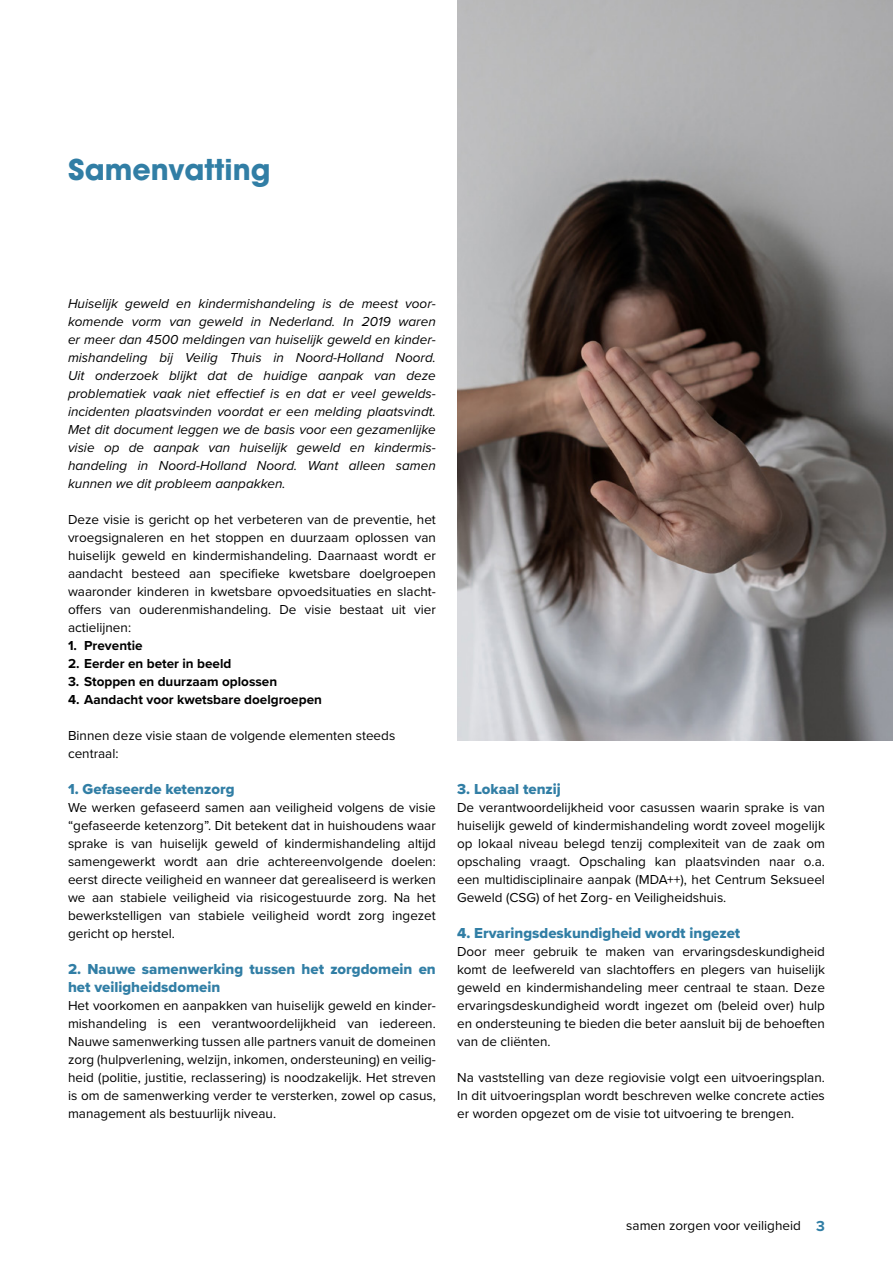
<style>
.page{position:relative;width:893px;height:1263px;background:#fff}
.page>*{position:absolute;margin:0;border:0;box-sizing:border-box;transform-origin:0 0}
.t1{font:700 28.5px "ITC Avant Garde Pro";color:#317ea5}
.t2{font:15px/18px "Proxima Nova Extrabld";color:#317ea5}
.t3{font:13.5px/18px "Proxima Nova";color:#000;text-align:justify}
.t4{font:italic 13.5px/18px "Proxima Nova";color:#000}
.t5{font:700 13.5px "Proxima Nova";color:#000}
.s1{font-weight:700;font-size:15px;color:#317ea5}
</style>
<div class="page">
<img style="left:457px;top:0;width:436px;height:740px">
<h1 class="t1" style="left:68px;top:151px;width:204px">Samenvatting</h1>
<p class="t4" style="left:68px;top:294px;width:369px">Huiselijk geweld en kindermishandeling is de meest voor&shy;komende vorm van geweld in Nederland. In 2019 waren er meer dan 4500 meldingen van huiselijk geweld en kinder&shy;mishandeling bij Veilig Thuis in Noord-Holland Noord.<br>Uit onderzoek blijkt dat de huidige aanpak van deze problematiek vaak niet effectief is en dat er veel gewelds&shy;incidenten plaatsvinden voordat er een melding plaatsvindt.<br>Met dit document leggen we de basis voor een gezamenlijke visie op de aanpak van huiselijk geweld en kindermis-- handeling in Noord-Holland Noord. Want alleen samen kunnen we dit probleem aanpakken.</p>
<p class="t3" style="left:68px;top:510px;width:369px">Deze visie is gericht op het verbeteren van de preventie, het vroegsignaleren en het stoppen en duurzaam oplossen van huiselijk geweld en kindermishandeling. Daarnaast wordt er aandacht besteed aan specifieke kwetsbare doelgroepen waaronder kinderen in kwetsbare opvoedsituaties en slacht&shy;offers van ouderenmishandeling. De visie bestaat uit vier actielijnen:</p>
<p class="t5" style="left:68px;top:635px;width:76px">1. Preventie</p>
<p class="t5" style="left:68px;top:653px;width:165px">2. Eerder en beter in beeld</p>
<p class="t5" style="left:68px;top:671px;width:211px">3. Stoppen en duurzaam oplossen</p>
<p class="t5" style="left:68px;top:689px;width:255px">4. Aandacht voor kwetsbare doelgroepen</p>
<p class="t3" style="left:68px;top:726px;width:329px">Binnen deze visie staan de volgende elementen steeds centraal:</p>
<p class="t2" style="left:68px;top:780px;width:168px">1. Gefaseerde ketenzorg</p>
<p class="t3" style="left:68px;top:798px;width:369px">We werken gefaseerd samen aan veiligheid volgens de visie “gefaseerde ketenzorg”. Dit betekent dat in huishoudens waar sprake is van huiselijk geweld of kindermishandeling altijd samengewerkt wordt aan drie achtereenvolgende doelen: eerst directe veiligheid en wanneer dat gerealiseerd is werken we aan stabiele veiligheid via risicogestuurde zorg. Na het bewerkstelligen van stabiele veiligheid wordt zorg ingezet gericht op herstel.</p>
<p class="t2" style="left:68px;top:960px;width:369px">2. Nauwe samenwerking tussen het zorgdomein en het veiligheidsdomein</p>
<p class="t3" style="left:68px;top:996px;width:369px">Het voorkomen en aanpakken van huiselijk geweld en kinder&shy;mishandeling is een verantwoordelijkheid van iedereen.<br>Nauwe samenwerking tussen alle partners vanuit de domeinen zorg (hulpverlening, welzijn, inkomen, ondersteuning) en veilig&shy;heid (politie, justitie, reclassering) is noodzakelijk. Het streven is om de samenwerking verder te versterken, zowel op casus, management als bestuurlijk niveau.</p>
<p class="t2" style="left:457px;top:780px;width:105px">3. Lokaal tenzij</p>
<p class="t3" style="left:457px;top:798px;width:369px">De verantwoordelijkheid voor casussen waarin sprake is van huiselijk geweld of kindermishandeling wordt zoveel mogelijk op lokaal niveau belegd tenzij complexiteit van de zaak om opschaling vraagt. Opschaling kan plaatsvinden naar o.a. een multidisciplinaire aanpak (MDA++), het Centrum Seksueel Geweld (CSG) of het Zorg- en Veiligheidshuis.</p>
<p class="t2" style="left:457px;top:924px;width:285px">4. Ervaringsdeskundigheid wordt ingezet</p>
<p class="t3" style="left:457px;top:942px;width:369px">Door meer gebruik te maken van ervaringsdeskundigheid komt de leefwereld van slachtoffers en plegers van huiselijk geweld en kindermishandeling meer centraal te staan. Deze ervaringsdeskundigheid wordt ingezet om (beleid over) hulp en ondersteuning te bieden die beter aansluit bij de behoeften van de cliënten.</p>
<p class="t3" style="left:457px;top:1068px;width:369px">Na vaststelling van deze regiovisie volgt een uitvoeringsplan.<br>In dit uitvoeringsplan wordt beschreven welke concrete acties er worden opgezet om de visie tot uitvoering te brengen.</p>
<p class="t3" style="left:626px;top:1216px;width:200px">samen zorgen voor veiligheid <span class="s1">3</span></p>
</div>
